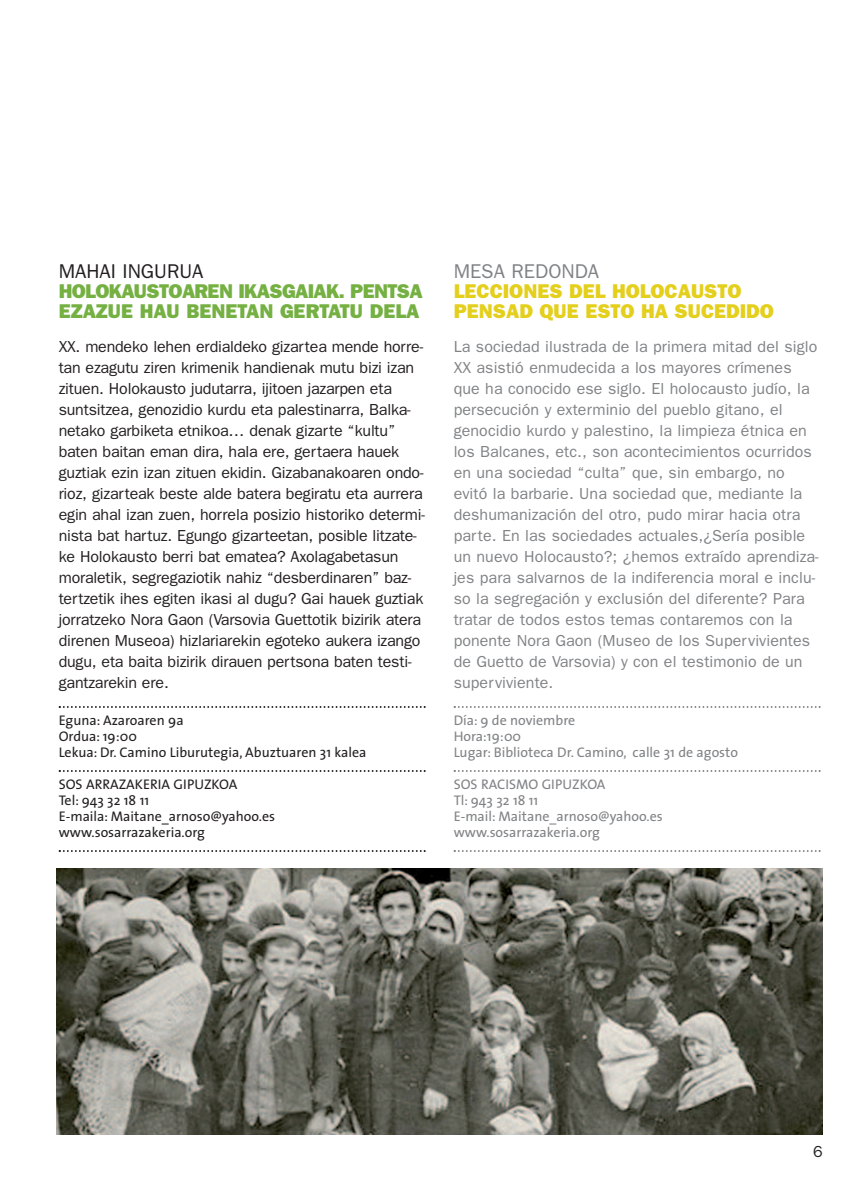
<style>
.page{position:relative;width:851px;height:1191px;background:#fff}
.page>*{position:absolute;margin:0;border:0;box-sizing:border-box;transform-origin:0 0}
.t1{font:800 20px/20px "Franklin Gothic";letter-spacing:-.03em;color:#75b042}
.t2{font:800 20px/20px "Franklin Gothic";color:#e4cf1c}
.t3{font:20px "Franklin Gothic";color:#231f20}
.t4{font:20px "Franklin Gothic";color:#808285}
.t5{font:16px/21px "Franklin Gothic";letter-spacing:-.01em;color:#231f20}
.t6{font:16px/21px "Franklin Gothic";letter-spacing:.005em;color:#808285}
.t7{font:14px/16px "The Sans";color:#231f20}
.t8{font:14px/16px "The Sans";color:#808285}
</style>
<div class="page">
<img style="left:57px;top:868px;width:765px;height:266px">
<svg style="left:453px;top:706px;width:367px;height:2px"></svg>
<svg style="left:453px;top:770px;width:367px;height:2px"></svg>
<svg style="left:453px;top:850px;width:367px;height:2px"></svg>
<svg style="left:59px;top:706px;width:366px;height:2px"></svg>
<svg style="left:59px;top:770px;width:366px;height:2px"></svg>
<svg style="left:59px;top:850px;width:366px;height:2px"></svg>
<p class="t3" style="left:59px;top:259px;width:146px">MAHAI INGURUA</p>
<p class="t1" style="left:59px;top:281px;width:365px">HOLOKAUSTOAREN IKASGAIAK. PENTSA<br>EZAZUE HAU BENETAN GERTATU DELA</p>
<p class="t5" style="left:59px;top:336px;width:368px">XX. mendeko lehen erdialdeko gizartea mende horre&shy;tan ezagutu ziren krimenik handienak mutu bizi izan zituen. Holokausto judutarra, ijitoen jazarpen eta suntsitzea, genozidio kurdu eta palestinarra, Balka&shy;netako garbiketa etnikoa… denak gizarte “kultu” baten baitan eman dira, hala ere, gertaera hauek guztiak ezin izan zituen ekidin. Gizabanakoaren ondo&shy;rioz, gizarteak beste alde batera begiratu eta aurrera egin ahal izan zuen, horrela posizio historiko determi&shy;nista bat hartuz. Egungo gizarteetan, posible litzate&shy;ke Holokausto berri bat ematea? Axolagabetasun moraletik, segregaziotik nahiz “desberdinaren” baz&shy;tertzetik ihes egiten ikasi al dugu? Gai hauek guztiak jorratzeko Nora Gaon (Varsovia Guettotik bizirik atera direnen Museoa) hizlariarekin egoteko aukera izango dugu, eta baita bizirik dirauen pertsona baten testi&shy;gantzarekin ere.</p>
<p class="t7" style="left:59px;top:713px;width:309px">Eguna: Azaroaren 9a<br>Ordua: 19:00<br>Lekua: Dr. Camino Liburutegia, Abuztuaren 31 kalea</p>
<p class="t7" style="left:59px;top:777px;width:218px">SOS ARRAZAKERIA GIPUZKOA<br>Tel: 943 32 18 11<br>E-maila: Maitane_arnoso@yahoo.es www.sosarrazakeria.org</p>
<p class="t4" style="left:453px;top:259px;width:147px">MESA REDONDA</p>
<p class="t2" style="left:453px;top:281px;width:321px">LECCIONES DEL HOLOCAUSTO<br>PENSAD QUE ESTO HA SUCEDIDO</p>
<p class="t6" style="left:453px;top:336px;width:366px">La sociedad ilustrada de la primera mitad del siglo XX asistió enmudecida a los mayores crímenes que ha conocido ese siglo. El holocausto judío, la persecución y exterminio del pueblo gitano, el genocidio kurdo y palestino, la limpieza étnica en los Balcanes, etc., son acontecimientos ocurridos en una sociedad “culta” que, sin embargo, no evitó la barbarie. Una sociedad que, mediante la deshumanización del otro, pudo mirar hacia otra parte. En las sociedades actuales,¿Sería posible un nuevo Holocausto?; ¿hemos extraído aprendiza&shy;jes para salvarnos de la indiferencia moral e inclu&shy;so la segregación y exclusión del diferente? Para tratar de todos estos temas contaremos con la ponente Nora Gaon (Museo de los Supervivientes de Guetto de Varsovia) y con el testimonio de un superviviente.</p>
<p class="t8" style="left:453px;top:713px;width:286px">Día: 9 de noviembre<br>Hora:19:00<br>Lugar: Biblioteca Dr. Camino, calle 31 de agosto</p>
<p class="t8" style="left:453px;top:777px;width:210px">SOS RACISMO GIPUZKOA<br>Tl: 943 32 18 11<br>E-mail: Maitane_arnoso@yahoo.es www.sosarrazakeria.org</p>
<p class="t5" style="left:812px;top:1140px;width:11px">6</p>
</div>
